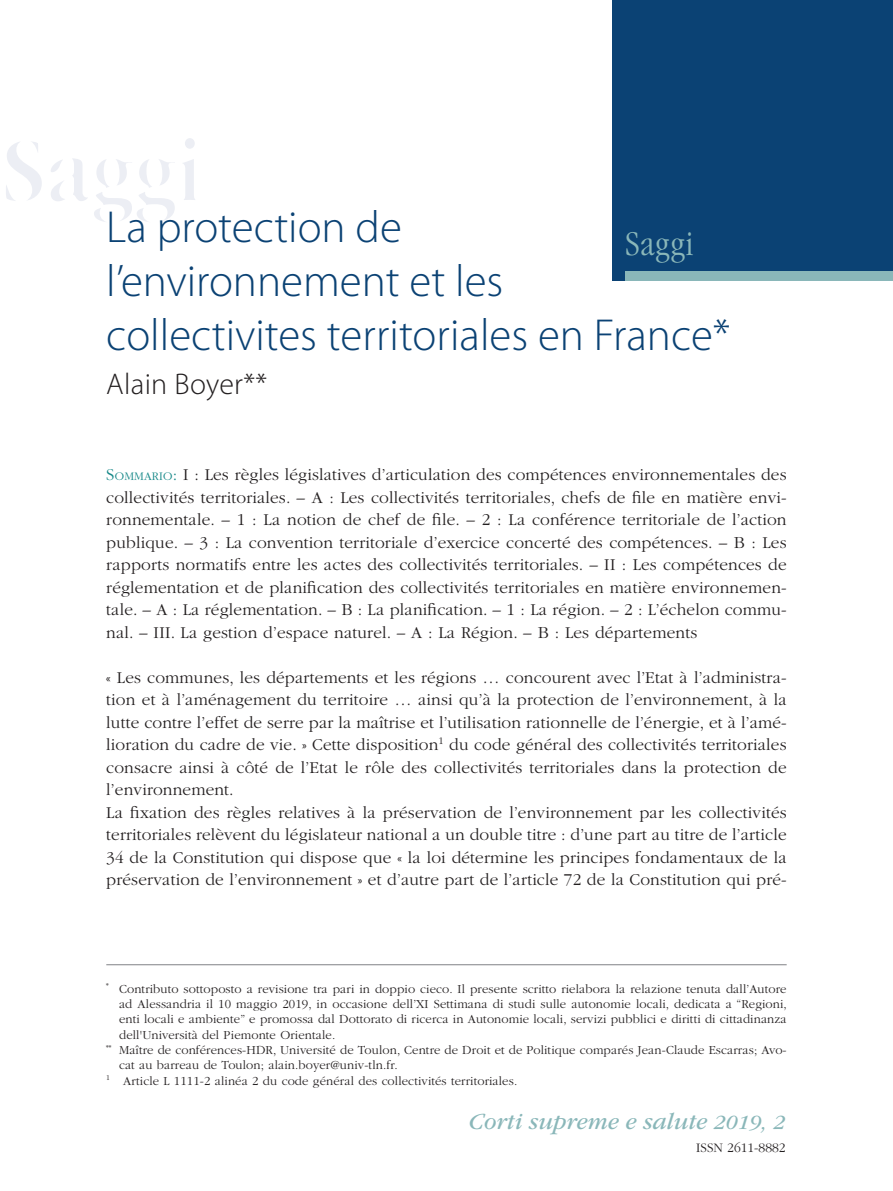
<style>
.page{position:relative;width:893px;height:1191px;background:#fff}
.page>*{position:absolute;margin:0;border:0;box-sizing:border-box;transform-origin:0 0}
.Titolo{font:300 45px/54px "Myriad Pro";color:#0b4274}
.t1{font:300 condensed 36px "ITC Garamond Std";letter-spacing:.01em;color:#8ab7b9}
.autore{font:300 30px "Myriad Pro";letter-spacing:.01em;color:#231f20}
.t2{font:italic 24px "ITC Garamond Std";color:#8ab7b9}
.testo{font:300 17.25px/22.5px "ITC Garamond Std";letter-spacing:.01em;color:#231f20;text-align:justify}
.sommario{font:300 17.25px/22.5px "ITC Garamond Std";letter-spacing:.01em;color:#231f20;text-align:justify}
.t3{font:300 13.5px "ITC Garamond Std";color:#231f20}
.note{font:300 12.75px/15.3px "ITC Garamond Std";letter-spacing:.01em;color:#231f20;text-align:justify}
.s1{color:#168888}
.s2{font-size:12.15px;color:#168888}
.s3{font-size:21px}
</style>
<div class="page">
<div style="left:612px;top:0;width:281px;height:281px;background:#0b4274"></div>
<div style="left:625px;top:271px;width:268px;height:10px;background:#8ab7b9"></div>
<hr style="left:106px;top:964px;width:681px;height:1px;background:#808285">
<p class="Titolo" style="left:106px;top:201px;width:626px">La protection de<br>l’environnement et les<br>collectivites territoriales en France*</p>
<p class="autore" style="left:106px;top:367px;width:162px">Alain Boyer**</p>
<h2 class="t1" style="left:625px;top:224px;width:70px">Saggi</h2>
<p class="sommario" style="left:106px;top:464px;width:682px"><span class="s1">S</span><span class="s2">OMMARIO</span><span class="s1">:</span> I : Les règles législatives d’articulation des compétences environnementales des collectivités territoriales. – A : Les collectivités territoriales, chefs de file en matière envi&shy;ronnementale. – 1 : La notion de chef de file. – 2 : La conférence territoriale de l’action publique. – 3 : La convention territoriale d’exercice concerté des compétences. – B : Les rapports normatifs entre les actes des collectivités territoriales. – II : Les compétences de réglementation et de planification des collectivités territoriales en matière environnemen&shy;tale. – A : La réglementation. – B : La planification. – 1 : La région. – 2 : L’échelon commu&shy;nal. – III. La gestion d’espace naturel. – A : La Région. – B : Les départements</p>
<p class="testo" style="left:106px;top:666px;width:682px">« Les communes, les départements et les régions … concourent avec l’Etat à l’administra&shy;tion et à l’aménagement du territoire … ainsi qu’à la protection de l’environnement, à la lutte contre l’effet de serre par la maîtrise et l’utilisation rationnelle de l’énergie, et à l’amé&shy;lioration du cadre de vie. » Cette disposition<sup>1</sup> du code général des collectivités territoriales consacre ainsi à côté de l’Etat le rôle des collectivités territoriales dans la protection de l’environnement.</p>
<p class="testo" style="left:106px;top:801px;width:682px">La fixation des règles relatives à la préservation de l’environnement par les collectivités territoriales relèvent du législateur national a un double titre : d’une part au titre de l’article 34 de la Constitution qui dispose que « la loi détermine les principes fondamentaux de la préservation de l’environnement » et d’autre part de l’article 72 de la Constitution qui pré-</p>
<p class="note" style="left:119px;top:981px;width:669px;text-indent:-13px"><sup>*</sup> Contributo sottoposto a revisione tra pari in doppio cieco. Il presente scritto rielabora la relazione tenuta dall’Autore ad Alessandria il 10 maggio 2019, in occasione dell’XI Settimana di studi sulle autonomie locali, dedicata a “Regioni, enti locali e ambiente” e promossa dal Dottorato di ricerca in Autonomie locali, servizi pubblici e diritti di cittadinanza dell'Università del Piemonte Orientale.</p>
<p class="note" style="left:119px;top:1042px;width:669px;text-indent:-13px"><sup>**</sup> Maître de conférences-HDR, Université de Toulon, Centre de Droit et de Politique comparés Jean-Claude Escarras; Avo&shy;cat au barreau de Toulon; alain.boyer@univ-tln.fr.</p>
<p class="note" style="left:106px;top:1073px;width:412px"><sup>1</sup> Article L 1111-2 alinéa 2 du code général des collectivités territoriales.</p>
<h3 class="t2" style="left:469px;top:1108px;width:318px">Corti supreme e salute <span class="s3">2019, 2</span></h3>
<p class="t3" style="left:696px;top:1140px;width:91px">ISSN 2611-8882</p>
</div>
